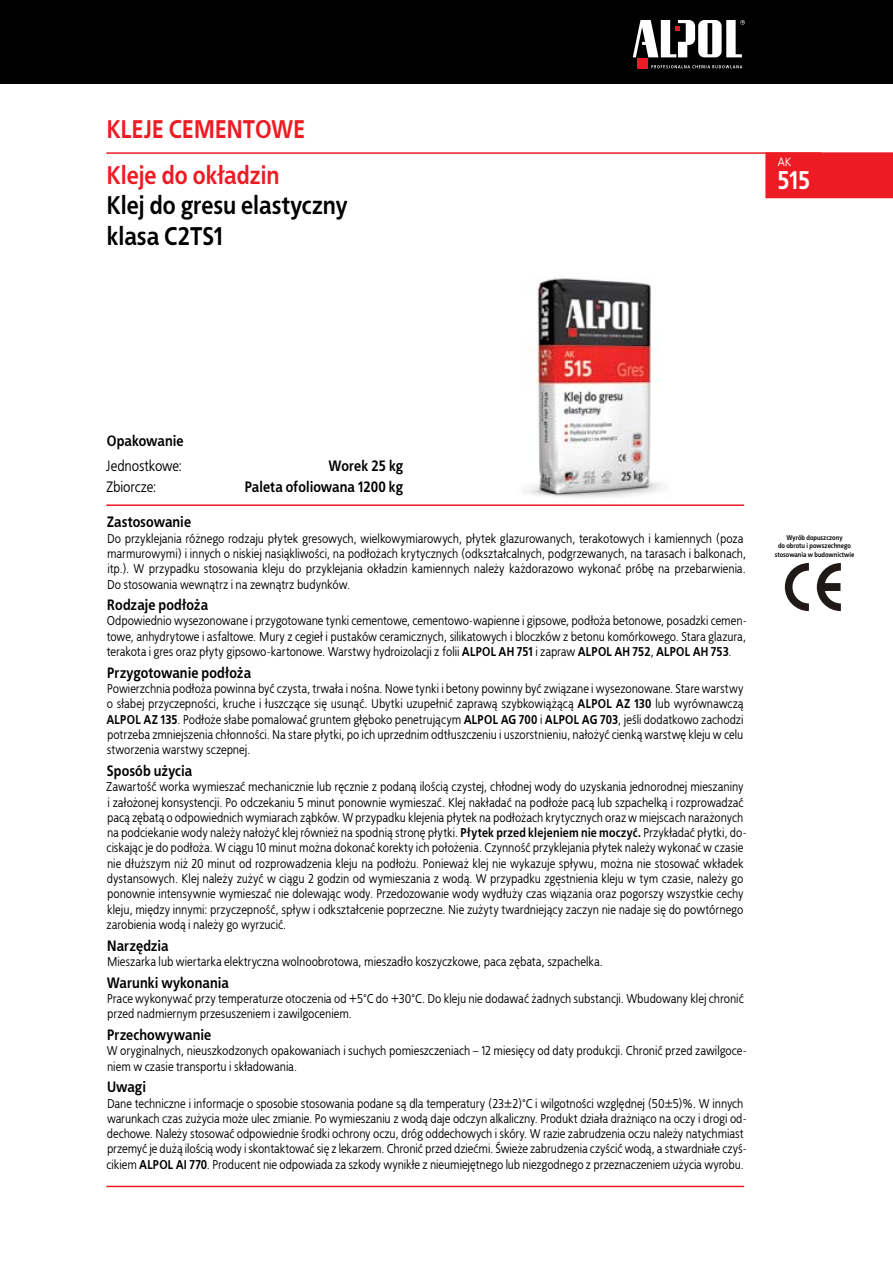
<style>
.page{position:relative;width:893px;height:1263px;background:#fff}
.page>*{position:absolute;margin:0;border:0;box-sizing:border-box;transform-origin:0 0}
.t1{font:700 25.5px/30.6px "EFN Bureau COT";letter-spacing:-.005em;color:#000}
.t2{font:700 25.5px "EFN Bureau COT";letter-spacing:-.005em;color:#ed1c24}
.t3{font:700 25.5px "EFN Bureau COT";color:#fff}
.t4{font:700 15px "EFN Bureau COT";color:#000}
.t5{font:15px "EFN Bureau COT";color:#000}
.t6{font:12.75px/15.3px "EFN Bureau COT";letter-spacing:.005em;color:#000}
.t7{font:12px "EFN Bureau COT";color:#fff}
.t8{font:700 6.9px/8.2px "EFN Bureau COT";color:#000;text-align:center}
.s1{font-weight:700}
</style>
<div class="page">
<div style="left:0;top:0;width:893px;height:84px;background:#000"></div>
<svg style="left:651px;top:65px;width:91px;height:3px"></svg>
<div style="left:637px;top:58px;width:11px;height:11px;background:#ed1c24"></div>
<svg style="left:633px;top:20px;width:112px;height:37px"></svg>
<div style="left:765px;top:152px;width:128px;height:46px;background:#ed1c24"></div>
<hr style="left:106px;top:504px;width:638px;height:2px;background:#ed1c24">
<hr style="left:106px;top:1186px;width:638px;height:1px;background:#ed1c24">
<img style="left:525px;top:278px;width:137px;height:220px">
<hr style="left:106px;top:152px;width:715px;height:2px;background:#ed1c24">
<svg style="left:785px;top:563px;width:56px;height:48px"></svg>
<h1 class="t2" style="left:107px;top:113px;width:200px">KLEJE CEMENTOWE</h1>
<p class="t7" style="left:778px;top:155px;width:15px">AK</p>
<h1 class="t2" style="left:107px;top:159px;width:174px">Kleje do okładzin</h1>
<h1 class="t3" style="left:777px;top:164px;width:35px">515</h1>
<h1 class="t1" style="left:107px;top:190px;width:242px">Klej do gresu elastyczny klasa C2TS1</h1>
<p class="t4" style="left:107px;top:431px;width:79px">Opakowanie</p>
<p class="t5" style="left:106px;top:457px;width:77px">Jednostkowe:</p>
<p class="t4" style="left:329px;top:456px;width:76px">Worek 25 kg</p>
<p class="t5" style="left:106px;top:478px;width:52px">Zbiorcze:</p>
<p class="t4" style="left:245px;top:477px;width:160px">Paleta ofoliowana 1200 kg</p>
<p class="t4" style="left:107px;top:513px;width:86px">Zastosowanie</p>
<p class="t6" style="left:107px;top:531px;width:640px">Do przyklejania różnego rodzaju płytek gresowych, wielkowymiarowych, płytek glazurowanych, terakotowych i kamiennych (poza marmurowymi) i innych o niskiej nasiąkliwości, na podłożach krytycznych (odkształcalnych, podgrzewanych, na tarasach i balkonach, itp.). W przypadku stosowania kleju do przyklejania okładzin kamiennych należy każdorazowo wykonać próbę na przebarwienia.<br>Do stosowania wewnątrz i na zewnątrz budynków.</p>
<p class="t4" style="left:107px;top:595px;width:103px">Rodzaje podłoża</p>
<p class="t6" style="left:107px;top:614px;width:642px;text-align:justify">Odpowiednio wysezonowane i przygotowane tynki cementowe, cementowo-wapienne i gipsowe, podłoża betonowe, posadzki cemen&shy;towe, anhydrytowe i asfaltowe. Mury z cegieł i pustaków ceramicznych, silikatowych i bloczków z betonu komórkowego. Stara glazura, terakota i gres oraz płyty gipsowo-kartonowe. Warstwy hydroizolacji z folii <span class="s1">ALPOL AH 751</span> i zapraw <span class="s1">ALPOL AH 752</span>, <span class="s1">ALPOL AH 753</span>.</p>
<p class="t4" style="left:107px;top:663px;width:145px">Przygotowanie podłoża</p>
<p class="t6" style="left:106px;top:681px;width:639px;text-align:justify">Powierzchnia podłoża powinna być czysta, trwała i nośna. Nowe tynki i betony powinny być związane i wysezonowane. Stare warstwy o słabej przyczepności, kruche i łuszczące się usunąć. Ubytki uzupełnić zaprawą szybkowiążącą <span class="s1">ALPOL AZ 130</span> lub wyrównawczą <span class="s1">ALPOL AZ 135</span>. Podłoże słabe pomalować gruntem głęboko penetrującym <span class="s1">ALPOL AG 700</span> i <span class="s1">ALPOL AG 703</span>, jeśli dodatkowo zachodzi potrzeba zmniejszenia chłonności. Na stare płytki, po ich uprzednim odtłuszczeniu i uszorstnieniu, nałożyć cienką warstwę kleju w celu stworzenia warstwy sczepnej.</p>
<p class="t4" style="left:107px;top:761px;width:87px">Sposób użycia</p>
<p class="t6" style="left:106px;top:779px;width:642px">Zawartość worka wymieszać mechanicznie lub ręcznie z podaną ilością czystej, chłodnej wody do uzyskania jednorodnej mieszaniny i założonej konsystencji. Po odczekaniu 5 minut ponownie wymieszać. Klej nakładać na podłoże pacą lub szpachelką i rozprowadzać pacą zębatą o odpowiednich wymiarach ząbków. W przypadku klejenia płytek na podłożach krytycznych oraz w miejscach narażonych na podciekanie wody należy nałożyć klej również na spodnią stronę płytki. <span class="s1">Płytek przed klejeniem nie moczyć.</span> Przykładać płytki, do&shy;ciskając je do podłoża. W ciągu 10 minut można dokonać korekty ich położenia. Czynność przyklejania płytek należy wykonać w czasie nie dłuższym niż 20 minut od rozprowadzenia kleju na podłożu. Ponieważ klej nie wykazuje spływu, można nie stosować wkładek dystansowych. Klej należy zużyć w ciągu 2 godzin od wymieszania z wodą. W przypadku zgęstnienia kleju w tym czasie, należy go ponownie intensywnie wymieszać nie dolewając wody. Przedozowanie wody wydłuży czas wiązania oraz pogorszy wszystkie cechy kleju, między innymi: przyczepność, spływ i odkształcenie poprzeczne. Nie zużyty twardniejący zaczyn nie nadaje się do powtórnego zarobienia wodą i należy go wyrzucić.</p>
<p class="t4" style="left:107px;top:936px;width:63px">Narzędzia</p>
<p class="t6" style="left:107px;top:954px;width:497px">Mieszarka lub wiertarka elektryczna wolnoobrotowa, mieszadło koszyczkowe, paca zębata, szpachelka.</p>
<p class="t4" style="left:107px;top:973px;width:123px">Warunki wykonania</p>
<p class="t6" style="left:107px;top:991px;width:638px">Prace wykonywać przy temperaturze otoczenia od +5°C do +30°C. Do kleju nie dodawać żadnych substancji. Wbudowany klej chronić przed nadmiernym przesuszeniem i zawilgoceniem.</p>
<p class="t4" style="left:107px;top:1025px;width:106px">Przechowywanie</p>
<p class="t6" style="left:107px;top:1043px;width:642px">W oryginalnych, nieuszkodzonych opakowaniach i suchych pomieszczeniach – 12 miesięcy od daty produkcji. Chronić przed zawilgoce&shy;niem w czasie transportu i składowania.</p>
<p class="t4" style="left:107px;top:1077px;width:41px">Uwagi</p>
<p class="t6" style="left:107px;top:1096px;width:642px">Dane techniczne i informacje o sposobie stosowania podane są dla temperatury (23±2)°C i wilgotności względnej (50±5)%. W innych warunkach czas zużycia może ulec zmianie. Po wymieszaniu z wodą daje odczyn alkaliczny. Produkt działa drażniąco na oczy i drogi od&shy;dechowe. Należy stosować odpowiednie środki ochrony oczu, dróg oddechowych i skóry. W razie zabrudzenia oczu należy natychmiast przemyć je dużą ilością wody i skontaktować się z lekarzem. Chronić przed dziećmi. Świeże zabrudzenia czyścić wodą, a stwardniałe czyś&shy;cikiem <span class="s1">ALPOL AI 770</span>. Producent nie odpowiada za szkody wynikłe z nieumiejętnego lub niezgodnego z przeznaczeniem użycia wyrobu.</p>
<p class="t8" style="left:775px;top:533px;width:81px">Wyrób dopuszczony<br>do obrotu i powszechnego stosowania w budownictwie</p>
</div>
